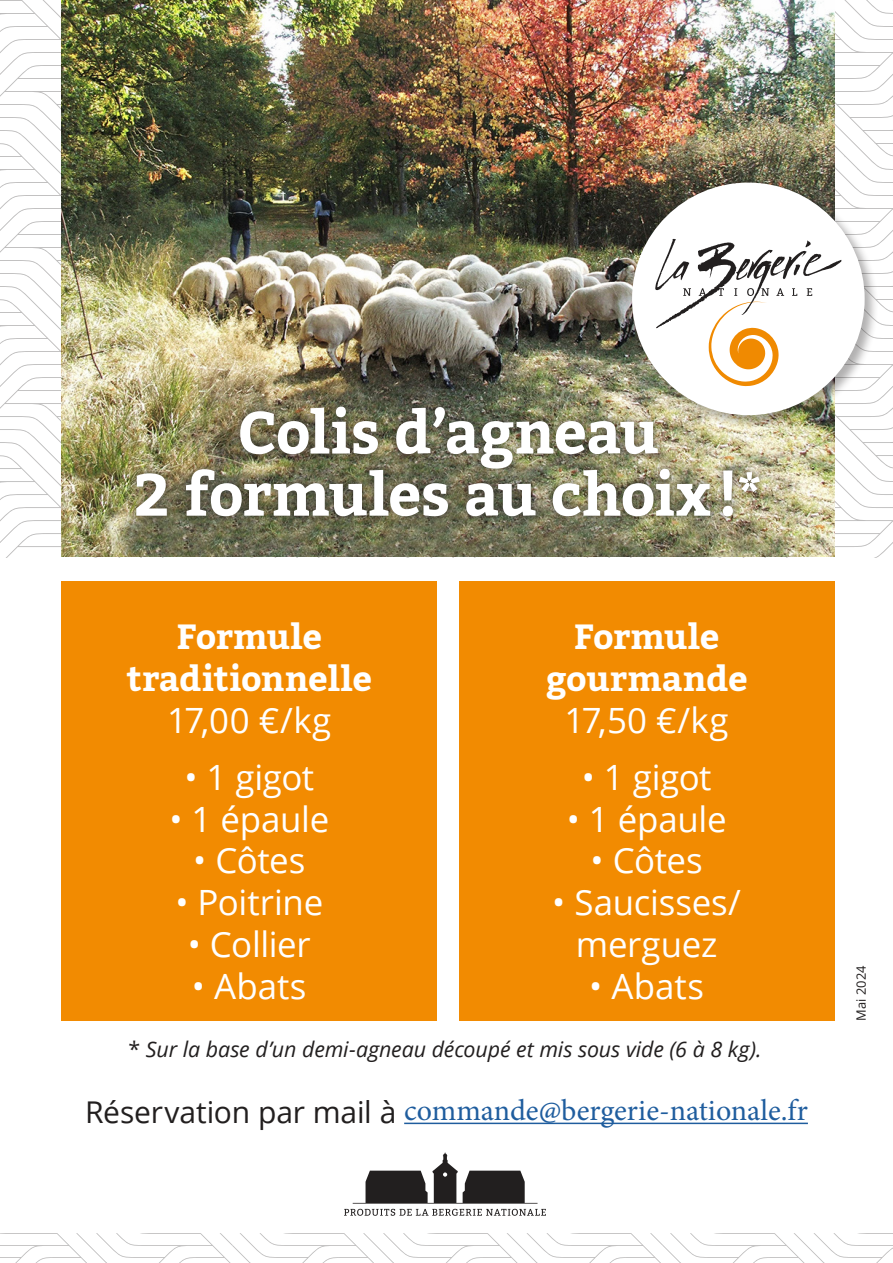
<style>
.page{position:relative;width:893px;height:1263px;background:#fff}
.page>*{position:absolute;margin:0;border:0;box-sizing:border-box;transform-origin:0 0}
.t1{font:700 59.1px/62.1px "Kadwa";letter-spacing:-.015em;color:#fff;text-align:center}
.t2{font:34.8px/41.8px "Open Sans";letter-spacing:-.005em;color:#fff;text-align:center}
.t3{font:700 34.8px/41.8px "Kadwa";letter-spacing:-.01em;color:#fff;text-align:center}
.t4{font:30px "Minion Pro";color:#1f5d9e}
.t5{font:italic 21.45px "Open Sans";letter-spacing:-.005em;color:#221f1f}
.t6{font:12.9px "Open Sans";letter-spacing:.005em;color:#221f1f}
.s1{font-style:normal}
.s2{font-family:"Open Sans";color:#221f1f}
</style>
<div class="page">
<svg style="left:0;top:0;width:61px;height:437px"></svg>
<svg style="left:835px;top:0;width:58px;height:437px"></svg>
<svg style="left:0;top:437px;width:893px;height:120px"></svg>
<svg style="left:0;top:1233px;width:893px;height:30px"></svg>
<hr style="left:404px;top:1122px;width:404px;height:2px;background:#1f5d9e">
<svg style="left:353px;top:1152px;width:184px;height:51px"></svg>
<svg style="left:344px;top:1209px;width:202px;height:7px"></svg>
<img style="left:61px;top:0;width:774px;height:556px">
<div style="left:129px;top:399px;width:638px;height:125px;background:#221f1f;opacity:.75"></div>
<div style="left:459px;top:581px;width:376px;height:440px;background:#f28b01"></div>
<div style="left:61px;top:581px;width:376px;height:440px;background:#f28b01"></div>
<div style="left:630px;top:180px;width:249px;height:249px;background:#221f1f;opacity:.35"></div>
<div style="left:632px;top:183px;width:233px;height:232px;background:#fff;border-radius:50%"></div>
<svg style="left:655px;top:238px;width:186px;height:148px"></svg>
<h1 class="t1" style="left:134px;top:406px;width:630px">Colis d’agneau<br>2 formules au choix!*</h1>
<p class="t3" style="left:127px;top:619px;width:247px">Formule traditionnelle</p>
<p class="t2" style="left:167px;top:703px;width:166px">17,00 €/kg</p>
<p class="t2" style="left:184px;top:760px;width:131px">• 1 gigot</p>
<p class="t2" style="left:169px;top:801px;width:161px">• 1 épaule</p>
<p class="t2" style="left:193px;top:843px;width:114px">• Côtes</p>
<p class="t2" style="left:175px;top:885px;width:149px">• Poitrine</p>
<p class="t2" style="left:188px;top:927px;width:125px">• Collier</p>
<p class="t2" style="left:192px;top:969px;width:116px">• Abats</p>
<p class="t3" style="left:546px;top:619px;width:204px">Formule gourmande</p>
<p class="t2" style="left:565px;top:703px;width:166px">17,50 €/kg</p>
<p class="t2" style="left:582px;top:760px;width:131px">• 1 gigot</p>
<p class="t2" style="left:567px;top:801px;width:161px">• 1 épaule</p>
<p class="t2" style="left:591px;top:843px;width:114px">• Côtes</p>
<p class="t2" style="left:552px;top:885px;width:190px">• Saucisses/ merguez</p>
<p class="t2" style="left:589px;top:969px;width:116px">• Abats</p>
<p class="t5" style="left:129px;top:1040px;width:634px"><span class="s1">*</span> Sur la base d’un demi-agneau découpé et mis sous vide (6 à 8 kg).</p>
<p class="t4" style="left:85px;top:1099px;width:724px"><span class="s2">Réservation par mail à</span> commande@bergerie-nationale.fr</p>
<p class="t6" style="left:856px;top:1021px;width:57px;rotate:-90deg">Mai 2024</p>
</div>
